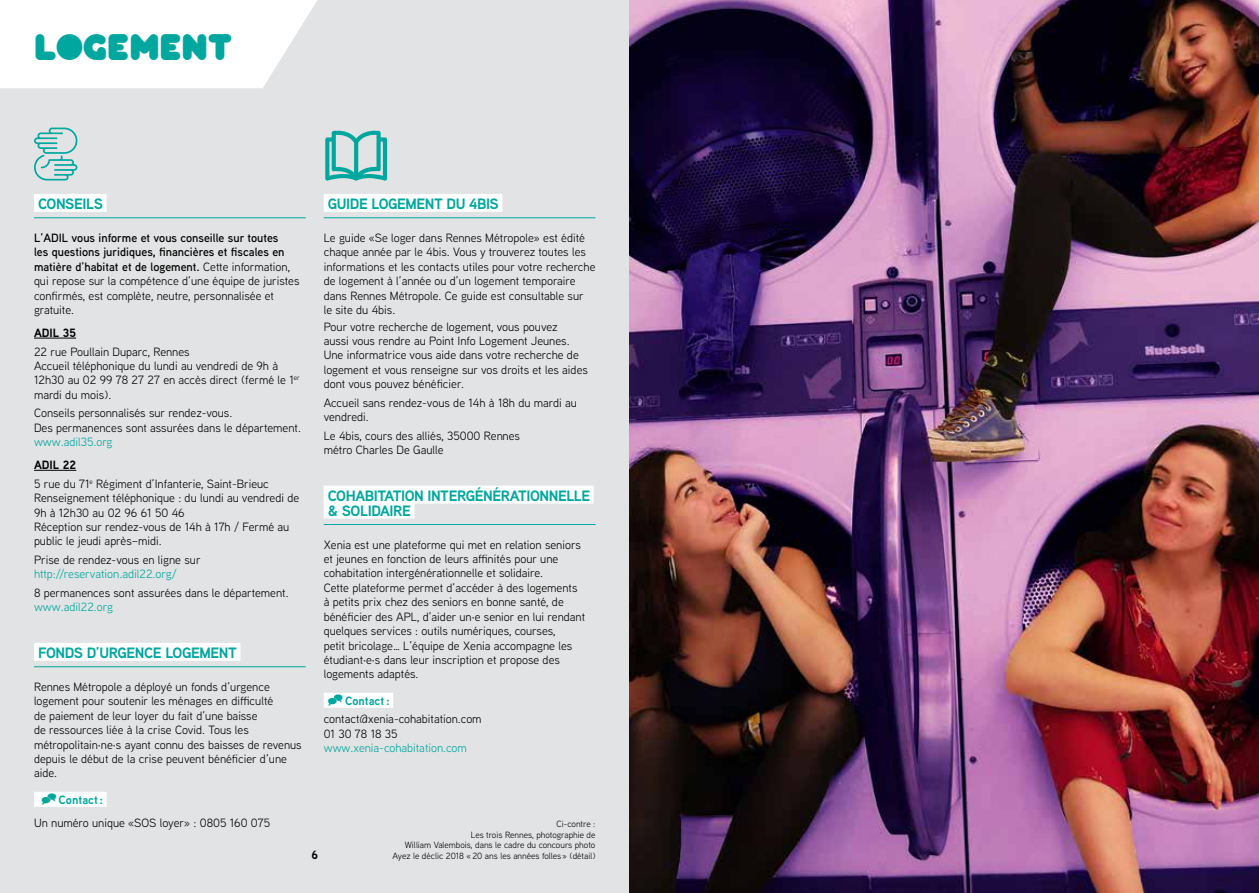
<style>
.page{position:relative;width:1259px;height:893px;background:#e2e3e4}
.page>*{position:absolute;margin:0;border:0;box-sizing:border-box;transform-origin:0 0}
.t1{font:36px "Pochoir Pleine";color:#00a79e}
.t2{font:700 15px/15px "Aaux Next";letter-spacing:-.03em;color:#00a79e}
.t3{font:12px/14.4px "Aaux Next";color:#000}
.t4{font:600 12px/14.4px "Aaux Next";color:#000}
.t5{font:12px "Aaux Next";color:#00a79e}
.t6{font:700 12px "Aaux Next";color:#00a79e}
.t7{font:700 12px "Aaux Next";color:#000}
.t8{font:9px/10.5px "Aaux Next";color:#000;text-align:right}
.s1{font-weight:400}
.s2{font-weight:700}
</style>
<div class="page">
<hr style="left:34px;top:217px;width:272px;height:1px;background:#00a79e">
<div style="left:34px;top:194px;width:73px;height:18px;background:#fff"></div>
<hr style="left:34px;top:338px;width:42px;height:1px;background:#000">
<hr style="left:34px;top:470px;width:42px;height:1px;background:#000">
<hr style="left:34px;top:666px;width:272px;height:1px;background:#00a79e">
<div style="left:34px;top:643px;width:206px;height:18px;background:#fff"></div>
<div style="left:34px;top:792px;width:73px;height:15px;background:#fff"></div>
<hr style="left:324px;top:217px;width:271px;height:1px;background:#00a79e">
<div style="left:324px;top:194px;width:178px;height:18px;background:#fff"></div>
<div style="left:324px;top:486px;width:269px;height:18px;background:#fff"></div>
<hr style="left:324px;top:524px;width:271px;height:1px;background:#00a79e">
<div style="left:324px;top:501px;width:90px;height:18px;background:#fff"></div>
<div style="left:324px;top:693px;width:69px;height:15px;background:#fff"></div>
<svg style="left:0;top:0;width:317px;height:88px;background:#fcfcfc"></svg>
<img style="left:629px;top:0;width:630px;height:893px">
<svg style="left:34px;top:128px;width:43px;height:53px"></svg>
<svg style="left:325px;top:130px;width:62px;height:51px"></svg>
<h1 class="t1" style="left:34px;top:25px;width:199px">LOGEMENT</h1>
<p class="t2" style="left:38px;top:196px;width:67px">CONSEILS</p>
<p class="t4" style="left:34px;top:230px;width:267px">L’ADIL vous informe et vous conseille sur toutes<br>les questions juridiques, financières et fiscales en matière d’habitat et de logement. <span class="s1">Cette information, qui repose sur la compétence d’une équipe de juristes confirmés, est complète, neutre, personnalisée et gratuite.</span></p>
<p class="t7" style="left:34px;top:324px;width:44px">ADIL 35</p>
<p class="t3" style="left:34px;top:344px;width:267px">22 rue Poullain Duparc, Rennes<br>Accueil téléphonique du lundi au vendredi de 9h à 12h30 au 02 99 78 27 27 en accès direct (fermé le 1<sup>er </sup>mardi du mois).</p>
<p class="t3" style="left:34px;top:406px;width:268px">Conseils personnalisés sur rendez-vous.<br>Des permanences sont assurées dans le département.</p>
<p class="t5" style="left:34px;top:434px;width:80px">www.adil35.org</p>
<p class="t3" style="left:34px;top:455px;width:236px;line-height:18.6px"><span class="s2">ADIL 22<br></span>5 rue du 71<sup>e</sup> Régiment d’Infanterie, Saint-Brieuc</p>
<p class="t3" style="left:34px;top:490px;width:267px">Renseignement téléphonique : du lundi au vendredi de 9h à 12h30 au 02 96 61 50 46<br>Réception sur rendez-vous de 14h à 17h / Fermé au public le jeudi après–midi.</p>
<p class="t3" style="left:34px;top:552px;width:168px">Prise de rendez-vous en ligne sur</p>
<p class="t5" style="left:34px;top:566px;width:144px">http://reservation.adil22.org/</p>
<p class="t3" style="left:34px;top:585px;width:256px">8 permanences sont assurées dans le département.</p>
<p class="t5" style="left:34px;top:599px;width:81px">www.adil22.org</p>
<p class="t2" style="left:38px;top:645px;width:200px">FONDS D’URGENCE LOGEMENT</p>
<p class="t3" style="left:34px;top:679px;width:269px">Rennes Métropole a déployé un fonds d’urgence logement pour soutenir les ménages en difficulté<br>de paiement de leur loyer du fait d’une baisse<br>de ressources liée à la crise Covid. Tous les métropolitain·ne·s ayant connu des baisses de revenus depuis le début de la crise peuvent bénéficier d’une aide.</p>
<p class="t6" style="left:59px;top:791px;width:46px">Contact :</p>
<p class="t3" style="left:34px;top:815px;width:238px">Un numéro unique «SOS loyer» : 0805 160 075</p>
<p class="t2" style="left:328px;top:196px;width:173px">GUIDE LOGEMENT DU 4BIS</p>
<p class="t3" style="left:324px;top:230px;width:273px">Le guide «Se loger dans Rennes Métropole» est édité chaque année par le 4bis. Vous y trouverez toutes les informations et les contacts utiles pour votre recherche de logement à l’année ou d’un logement temporaire dans Rennes Métropole. Ce guide est consultable sur<br>le site du 4bis.</p>
<p class="t3" style="left:324px;top:319px;width:266px">Pour votre recherche de logement, vous pouvez<br>aussi vous rendre au Point Info Logement Jeunes.<br>Une informatrice vous aide dans votre recherche de logement et vous renseigne sur vos droits et les aides dont vous pouvez bénéficier.</p>
<p class="t3" style="left:324px;top:395px;width:255px">Accueil sans rendez-vous de 14h à 18h du mardi au vendredi.</p>
<p class="t3" style="left:324px;top:428px;width:198px">Le 4bis, cours des alliés, 35000 Rennes métro Charles De Gaulle</p>
<p class="t2" style="left:328px;top:488px;width:264px">COHABITATION INTERGÉNÉRATIONNELLE &amp; SOLIDAIRE</p>
<p class="t3" style="left:324px;top:537px;width:263px">Xenia est une plateforme qui met en relation seniors et jeunes en fonction de leurs affinités pour une cohabitation intergénérationnelle et solidaire.<br>Cette plateforme permet d’accéder à des logements à petits prix chez des seniors en bonne santé, de bénéficier des APL, d’aider un·e senior en lui rendant quelques services : outils numériques, courses,<br>petit bricolage… L’équipe de Xenia accompagne les étudiant·e·s dans leur inscription et propose des logements adaptés.</p>
<p class="t6" style="left:345px;top:692px;width:46px">Contact :</p>
<p class="t3" style="left:324px;top:712px;width:159px">contact@xenia-cohabitation.com<br>01 30 78 18 35</p>
<p class="t5" style="left:324px;top:740px;width:145px">www.xenia-cohabitation.com</p>
<p class="t7" style="left:311px;top:846px;width:8px">6</p>
<p class="t8" style="left:393px;top:819px;width:204px">Ci-contre :<br>Les trois Rennes, photographie de<br>William Valembois, dans le cadre du concours photo Ayez le déclic 2018 « 20 ans les années folles » (détail)</p>
</div>
